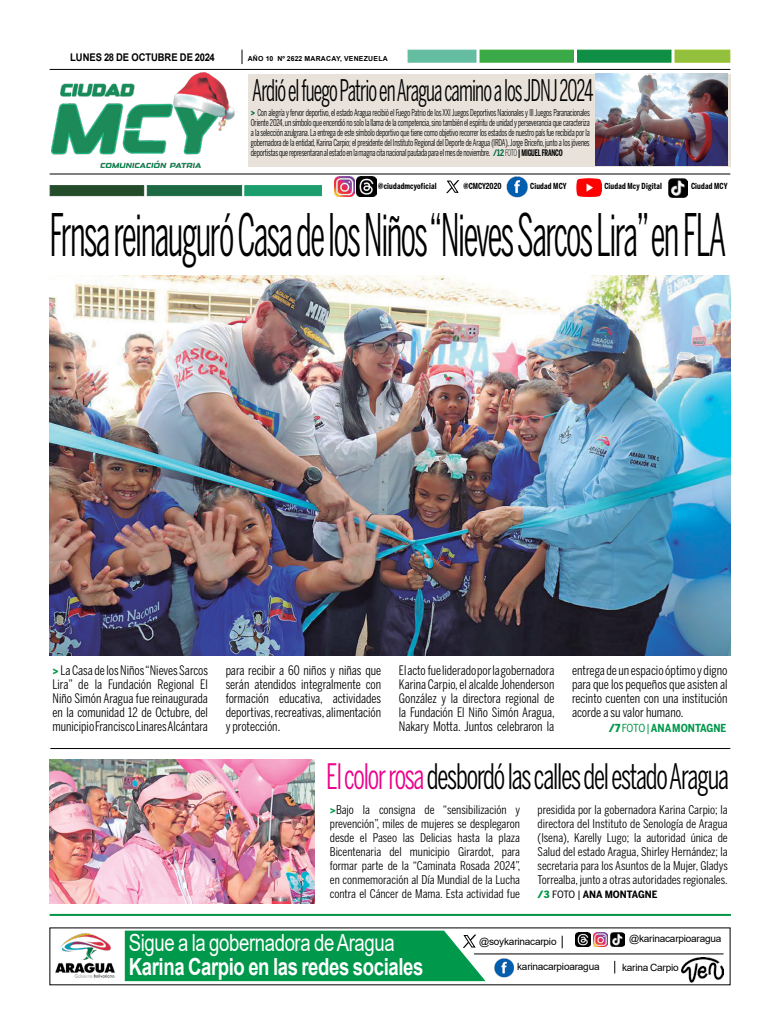
<style>
.page{position:relative;width:780px;height:1035px;background:#fff}
.page>*{position:absolute;margin:0;border:0;box-sizing:border-box;transform-origin:0 0}
.t1{font:58.1px "Benton Sans Comp";letter-spacing:-.04em;color:#000;scale:.66 1}
.t2{font:34.8px "Benton Sans Comp";letter-spacing:-.04em;color:#000;scale:.82 1}
.t3{font:29.6px "Benton Sans Comp";letter-spacing:-.04em;color:#000;scale:.74 1}
.t4{font:700 23.5px "Arial";letter-spacing:-.02em;color:#fff;scale:.79 1}
.t5{font:23.5px "Arial";letter-spacing:-.02em;color:#fff;scale:.79 1}
.t6{font:13px/14px "Benton Sans Comp";color:#000;text-align:justify}
.t7{font:12px/14px "Benton Sans Comp";color:#000;text-align:justify;scale:1.05 1}
.t8{font:700 11px "Benton Sans Cond";color:#00984a}
.t9{font:700 10.6px "Arial";letter-spacing:-.005em;color:#000;scale:.89 1}
.t10{font:10px "Arial";letter-spacing:-.02em;color:#000}
.t11{font:700 10px "Benton Sans Cond";color:#000;scale:1.07 1}
.t12{font:9.5px/10px "Benton Sans Comp";letter-spacing:-.025em;color:#000;text-align:justify;scale:.84 1}
.t13{font:700 8.3px "Benton Sans Comp";letter-spacing:.02em;color:#000}
.t14{font:700 8.3px "Benton Sans Comp";color:#000}
.t15{font:700 6.9px "Arial";letter-spacing:.035em;color:#000}
.s1{font-family:"Benton Sans Cond";font-weight:900;font-size:9px;color:#00673f}
.s2{font-family:"Benton Sans Cond";font-weight:700;font-size:9px;color:#00673f}
.s3{font-weight:300;font-size:9px}
.s4{font-weight:700;font-size:9px}
.s5{font-family:"Benton Sans Cond";font-weight:900;font-size:11px;color:#00984a}
.s6{font-weight:900}
.s7{font-weight:400}
.s8{color:#ec008c}
.s9{font-family:"Benton Sans Cond";font-weight:900;font-size:10px;color:#00984a}
.s10{font-weight:900;color:#00984a}
</style>
<div class="page">
<img style="left:51px;top:928px;width:69px;height:50px">
<img style="left:494px;top:958px;width:19px;height:20px">
<img style="left:594px;top:932px;width:13px;height:14px">
<img style="left:610px;top:932px;width:14px;height:14px">
<hr style="left:474px;top:953px;width:249px;height:1px;background:#000">
<img style="left:681px;top:957px;width:42px;height:26px">
<svg style="left:562px;top:935px;width:1px;height:13px"></svg>
<svg style="left:614px;top:961px;width:1px;height:12px"></svg>
<svg style="left:125px;top:930px;width:360px;height:51px;background:#0f9d54"></svg>
<img style="left:575px;top:932px;width:15px;height:14px">
<div style="left:248px;top:74px;width:482px;height:93px;background:#e8e2da"></div>
<svg style="left:241px;top:50px;width:1px;height:14px"></svg>
<hr style="left:50px;top:174px;width:680px;height:1px;background:#000">
<hr style="left:50px;top:69px;width:680px;height:1px;background:#000">
<img style="left:506px;top:177px;width:22px;height:20px">
<img style="left:356px;top:176px;width:20px;height:20px">
<img style="left:334px;top:176px;width:20px;height:21px">
<img style="left:668px;top:178px;width:19px;height:19px">
<img style="left:576px;top:178px;width:25px;height:18px">
<svg style="left:446px;top:180px;width:13px;height:13px"></svg>
<hr style="left:50px;top:914px;width:681px;height:2px;background:#009444">
<div style="left:407px;top:50px;width:69px;height:13px;background:#64bda0;border:1px solid #63bda0"></div>
<div style="left:479px;top:50px;width:95px;height:13px;background:#3aaa49;border:1px solid #3aaa35"></div>
<div style="left:577px;top:50px;width:94px;height:13px;background:#0f8f45;border:1px solid #0b8e36"></div>
<div style="left:674px;top:50px;width:56px;height:13px;background:#94c13d;border:1px solid #94c11f"></div>
<div style="left:50px;top:185px;width:94px;height:11px;background:#254c2a;border:1px solid #254c2a"></div>
<div style="left:147px;top:185px;width:95px;height:11px;background:#1d6944;border:1px solid #1d6a45"></div>
<div style="left:244px;top:185px;width:78px;height:11px;background:#1c9d6d;border:1px solid #1a9d6d"></div>
<img style="left:52px;top:73px;width:183px;height:94px">
<img style="left:50px;top:760px;width:265px;height:143px">
<img style="left:595px;top:73px;width:132px;height:92px">
<hr style="left:50px;top:748px;width:680px;height:1px;background:#000">
<img style="left:49px;top:276px;width:681px;height:379px">
<p class="t9" style="left:70px;top:50px;width:164px">LUNES 28 DE OCTUBRE de 2024</p>
<p class="t15" style="left:248px;top:53px;width:142px">año 10 Nº 2622 maracay, VENEZUELA</p>
<h3 class="t3" style="left:252px;top:73px;width:463px">Ardió el fuego Patrio en Aragua camino a los JDNJ 2024</h3>
<p class="t12" style="left:251px;top:108px;width:405px"><span class="s1">&gt;</span> Con alegría y fervor deportivo, el estado Aragua recibió el Fuego Patrio de los XXI Juegos Deportivos Nacionales y III Juegos Paranacionales Oriente 2024, un símbolo que encendió no solo la llama de la competencia, sino también el espíritu de unidad y perseverancia que caracteriza a la selección azulgrana. La entrega de este símbolo deportivo que tiene como objetivo recorrer los estados de nuestro país fue recibida por la gobernadora de la entidad, Karina Carpio; el presidente del Instituto Regional del Deporte de Aragua (IRDA), Jorge Briceño, junto a los jóvenes deportistas que representaran al estado en la magna cita nacional pautada para el mes de noviembre. <span class="s2">/12</span> <span class="s3">FotO</span> <span class="s4">| MIGUEL FRANCO</span></p>
<p class="t13" style="left:378px;top:181px;width:60px">@ciudadmcyoficial</p>
<p class="t14" style="left:463px;top:181px;width:40px">@CMCY2020</p>
<p class="t13" style="left:530px;top:181px;width:38px">Ciudad MCY</p>
<p class="t13" style="left:604px;top:181px;width:59px">Ciudad Mcy Digital</p>
<p class="t13" style="left:691px;top:182px;width:38px">Ciudad MCY</p>
<h1 class="t1" style="left:50px;top:201px;width:1026px">Frnsa reinauguró Casa de los Niños “Nieves Sarcos Lira” en FLA</h1>
<h3 class="t6" style="left:52px;top:663px;width:157px"><span class="s5">&gt;</span> La Casa de los Niños “Nieves Sarcos Lira” de la Fundación Regional El Niño Simón Aragua fue reinaugurada en la comunidad 12 de Octubre, del municipio Francisco Linares Alcántara</h3>
<h3 class="t6" style="left:226px;top:663px;width:157px">para recibir a 60 niños y niñas que serán atendidos integralmente con formación educativa, actividades deportivas, recreativas, alimentación y protección.</h3>
<h3 class="t6" style="left:399px;top:663px;width:157px">El acto fue liderado por la gobernadora Karina Carpio, el alcalde Johenderson González y la directora regional de la Fundación El Niño Simón Aragua, Nakary Motta. Juntos celebraron la</h3>
<h3 class="t6" style="left:572px;top:663px;width:157px">entrega de un espacio óptimo y digno para que los pequeños que asisten al recinto cuenten con una institución acorde a su valor humano.</h3>
<p class="t8" style="left:608px;top:722px;width:119px"><span class="s6">/7</span> <span class="s7">FOTO |</span> ANA MONTAGNE</p>
<h2 class="t2" style="left:326px;top:755px;width:493px"><span class="s8">El color rosa</span> desbordó las calles del estado Aragua</h2>
<p class="t7" style="left:330px;top:802px;width:183px"><span class="s9">&gt;</span>Bajo la consigna de “sensibilización y prevención”, miles de mujeres se desplegaron desde el Paseo las Delicias hasta la plaza Bicentenaria del municipio Girardot, para formar parte de la “Caminata Rosada 2024”, en conmemoración al Día Mundial de la Lucha contra el Cáncer de Mama. Esta actividad fue</p>
<p class="t7" style="left:537px;top:802px;width:182px">presidida por la gobernadora Karina Carpio; la directora del Instituto de Senología de Aragua (Isena), Karelly Lugo; la autoridad única de Salud del estado Aragua, Shirley Hernández; la secretaria para los Asuntos de la Mujer, Gladys Torrealba, junto a otras autoridades regionales.</p>
<p class="t11" style="left:537px;top:888px;width:113px"><span class="s10">/3</span> <span class="s7">FOTO |</span> ANA MONTAGNE</p>
<h3 class="t5" style="left:129px;top:926px;width:338px">Sigue a la gobernadora de Aragua</h3>
<h3 class="t4" style="left:129px;top:950px;width:374px">Karina Carpio en las redes sociales</h3>
<p class="t10" style="left:479px;top:934px;width:79px">@soykarinacarpio</p>
<p class="t10" style="left:629px;top:931px;width:94px">@karinacarpioaragua</p>
<p class="t10" style="left:517px;top:960px;width:84px">karinacarpioaragua</p>
<p class="t10" style="left:622px;top:960px;width:58px">karina Carpio</p>
</div>
